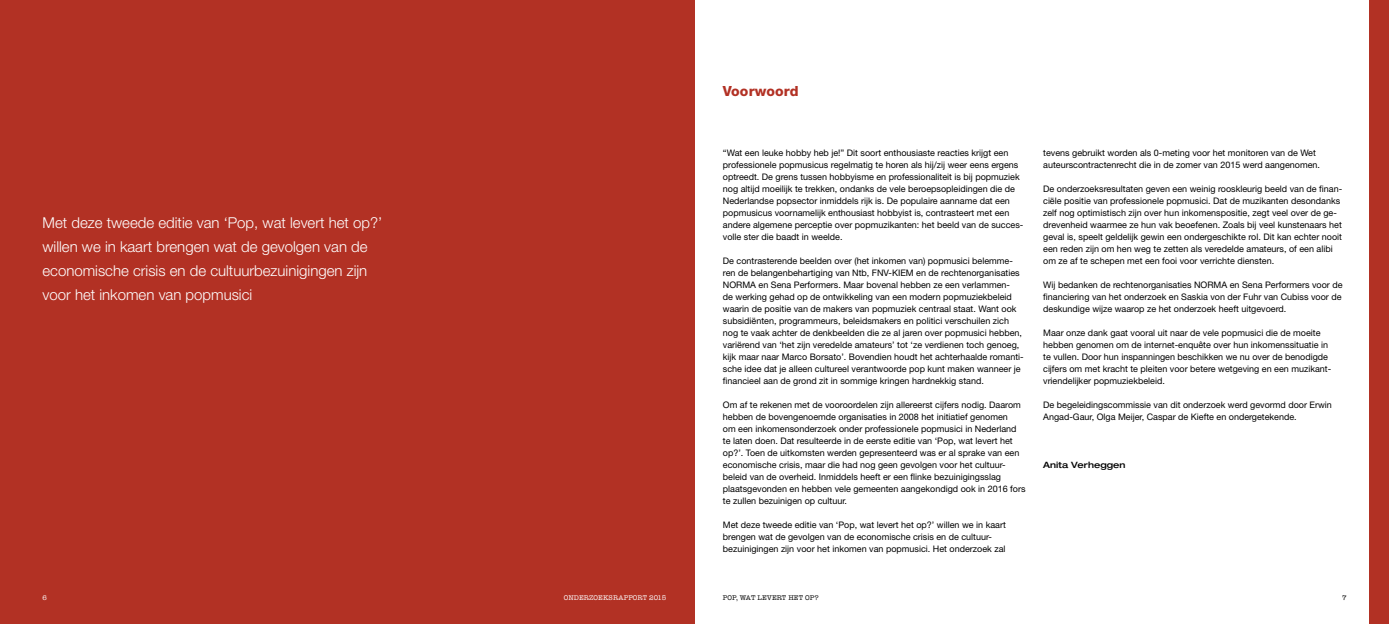
<style>
.page{position:relative;width:1389px;height:624px;background:#fff}
.page>*{position:absolute;margin:0;border:0;box-sizing:border-box;transform-origin:0 0}
.t1{font:300 15px/24px "Helvetica Neue";color:#fff}
.t2{font:800 14px "Helvetica Neue";letter-spacing:.01em;color:#b23124}
.t3{font:9px/12px "Helvetica Neue";color:#000}
.t4{font:500 expanded 8.7px "Helvetica Neue";letter-spacing:.005em;color:#000}
.t5{font:7px "American Typewriter";letter-spacing:.015em;color:#fff}
.t6{font:7px "American Typewriter";letter-spacing:.015em;color:#000}
</style>
<div class="page">
<div style="left:1369px;top:0;width:20px;height:624px;background:#b23124"></div>
<div style="left:0;top:0;width:694px;height:624px;background:#b23124"></div>
<h1 class="t1" style="left:43px;top:210px;width:341px">Met deze tweede editie van ‘Pop, wat levert het op?’ willen we in kaart brengen wat de gevolgen van de economische crisis en de cultuurbezuinigingen zijn voor het inkomen van popmusici</h1>
<p class="t5" style="left:43px;top:592px;width:6px">6</p>
<p class="t5" style="left:564px;top:592px;width:104px">ONDERZOEKSRAPPORT 2015</p>
<h2 class="t2" style="left:723px;top:83px;width:77px">Voorwoord</h2>
<p class="t3" style="left:723px;top:147px;width:302px">“Wat een leuke hobby heb je!” Dit soort enthousiaste reacties krijgt een professionele popmusicus regelmatig te horen als hij/zij weer eens ergens optreedt. De grens tussen hobbyisme en professionaliteit is bij popmuziek nog altijd moeilijk te trekken, ondanks de vele beroepsopleidingen die de Nederlandse popsector inmiddels rijk is. De populaire aanname dat een popmusicus voornamelijk enthousiast hobbyist is, contrasteert met een andere algemene perceptie over popmuzikanten: het beeld van de succes&shy;volle ster die baadt in weelde.</p>
<p class="t3" style="left:723px;top:255px;width:302px">De contrasterende beelden over (het inkomen van) popmusici belemme&shy;ren de belangenbehartiging van Ntb, FNV-KIEM en de rechtenorganisaties NORMA en Sena Performers. Maar bovenal hebben ze een verlammen-<br>de werking gehad op de ontwikkeling van een modern popmuziekbeleid waarin de positie van de makers van popmuziek centraal staat. Want ook subsidiënten, programmeurs, beleidsmakers en politici verschuilen zich nog te vaak achter de denkbeelden die ze al jaren over popmusici hebben, variërend van ‘het zijn veredelde amateurs’ tot ‘ze verdienen toch genoeg, kijk maar naar Marco Borsato’. Bovendien houdt het achterhaalde romanti&shy;sche idee dat je alleen cultureel verantwoorde pop kunt maken wanneer je financieel aan de grond zit in sommige kringen hardnekkig stand.</p>
<p class="t3" style="left:723px;top:399px;width:304px">Om af te rekenen met de vooroordelen zijn allereerst cijfers nodig. Daarom hebben de bovengenoemde organisaties in 2008 het initiatief genomen<br>om een inkomensonderzoek onder professionele popmusici in Nederland te laten doen. Dat resulteerde in de eerste editie van ‘Pop, wat levert het op?’. Toen de uitkomsten werden gepresenteerd was er al sprake van een economische crisis, maar die had nog geen gevolgen voor het cultuur&shy;beleid van de overheid. Inmiddels heeft er een flinke bezuinigingsslag plaatsgevonden en hebben vele gemeenten aangekondigd ook in 2016 fors te zullen bezuinigen op cultuur.</p>
<p class="t3" style="left:723px;top:519px;width:285px">Met deze tweede editie van ‘Pop, wat levert het op?’ willen we in kaart brengen wat de gevolgen van de economische crisis en de cultuur&shy;bezuinigingen zijn voor het inkomen van popmusici. Het onderzoek zal</p>
<p class="t3" style="left:1043px;top:147px;width:278px">tevens gebruikt worden als 0-meting voor het monitoren van de Wet auteurscontractenrecht die in de zomer van 2015 werd aangenomen.</p>
<p class="t3" style="left:1043px;top:183px;width:301px">De onderzoeksresultaten geven een weinig rooskleurig beeld van de finan&shy;ciële positie van professionele popmusici. Dat de muzikanten desondanks zelf nog optimistisch zijn over hun inkomenspositie, zegt veel over de ge&shy;drevenheid waarmee ze hun vak beoefenen. Zoals bij veel kunstenaars het geval is, speelt geldelijk gewin een ondergeschikte rol. Dit kan echter nooit een reden zijn om hen weg te zetten als veredelde amateurs, of een alibi om ze af te schepen met een fooi voor verrichte diensten.</p>
<p class="t3" style="left:1043px;top:279px;width:301px">Wij bedanken de rechtenorganisaties NORMA en Sena Performers voor de financiering van het onderzoek en Saskia von der Fuhr van Cubiss voor de deskundige wijze waarop ze het onderzoek heeft uitgevoerd.</p>
<p class="t3" style="left:1043px;top:327px;width:290px">Maar onze dank gaat vooral uit naar de vele popmusici die de moeite hebben genomen om de internet-enquête over hun inkomenssituatie in te vullen. Door hun inspanningen beschikken we nu over de benodigde cijfers om met kracht te pleiten voor betere wetgeving en een muzikant&shy;vriendelijker popmuziekbeleid.</p>
<p class="t3" style="left:1043px;top:399px;width:290px">De begeleidingscommissie van dit onderzoek werd gevormd door Erwin<br>Angad-Gaur, Olga Meijer, Caspar de Kiefte en ondergetekende.</p>
<p class="t4" style="left:1043px;top:459px;width:84px">Anita Verheggen</p>
<p class="t6" style="left:723px;top:592px;width:97px">POP, WAT LEVERT HET OP?</p>
<p class="t6" style="left:1342px;top:592px;width:6px">7</p>
</div>
